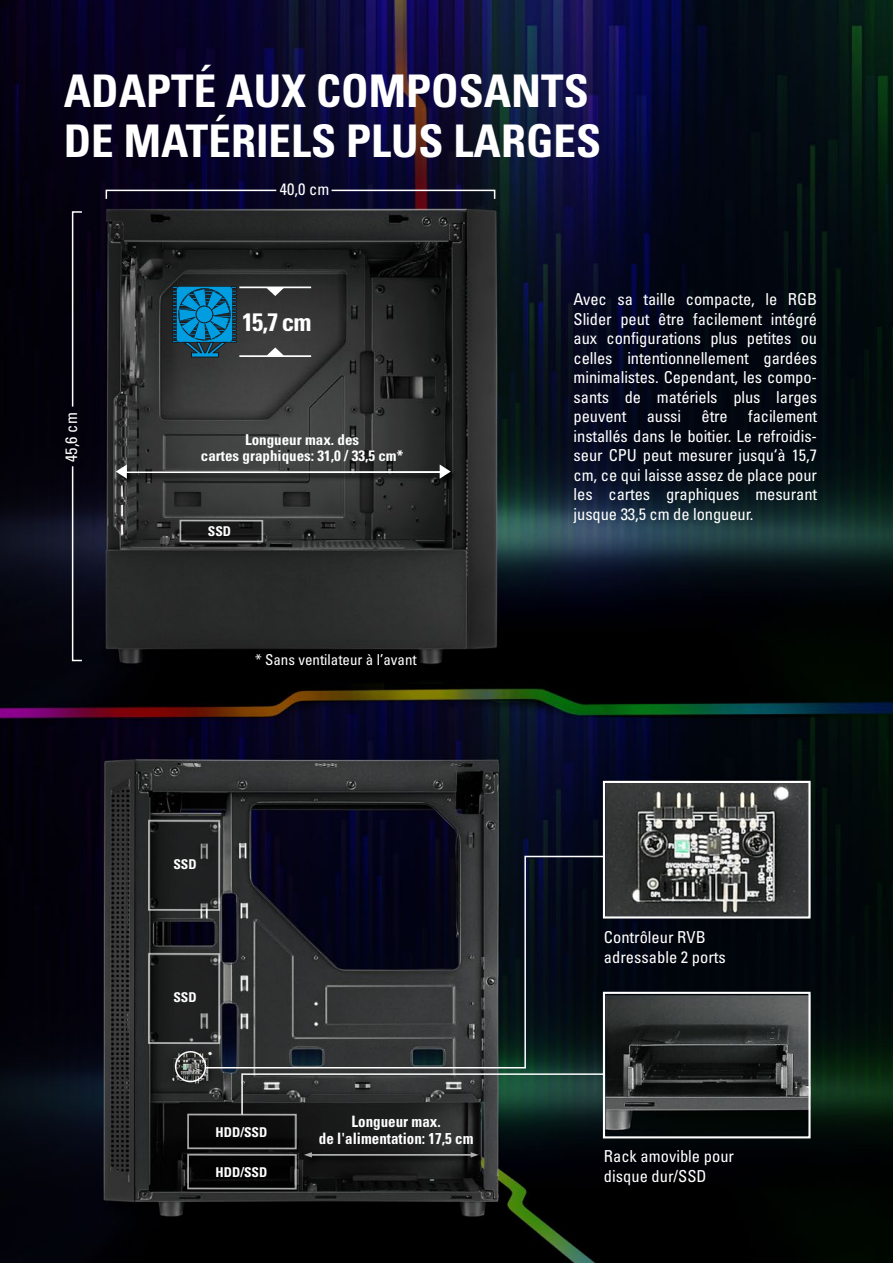
<style>
.page{position:relative;width:893px;height:1263px;background:#fff}
.page>*{position:absolute;margin:0;border:0;box-sizing:border-box;transform-origin:0 0}
.t1{font:45px/49.5px "Univers LTCYR 67 Bold Cond";color:#fff}
.t2{font:25.2px "Univers LTCYR 67 Bold Cond";color:#fff}
.t3{font:condensed 16.5px/19.5px "Univers LTCYR 57";color:#fff}
.t4{font:15.75px/17.2px "Univers LTCYR 67 Bold Cond";color:#fff;text-align:center;scale:.95 1}
.t5{font:15px/16.5px "Univers LTCYR 67 Bold Cond";color:#fff;text-align:center}
.t6{font:condensed 15px "Univers LTCYR 57";color:#fff}
.t7{font:13.5px "Univers LTCYR 67 Bold Cond";color:#fff}
</style>
<div class="page">
<img style="left:0;top:0;width:893px;height:1263px">
<div style="left:603px;top:781px;width:208px;height:137px;border:2px solid #fff"></div>
<div style="left:603px;top:992px;width:208px;height:146px;border:2px solid #fff"></div>
<svg style="left:151px;top:823px;width:66px;height:85px;fill:#1e2020"></svg>
<div style="left:180px;top:520px;width:82px;height:21px;background:linear-gradient(to right,#181818,#161716)"></div>
<svg style="left:204px;top:855px;width:401px;height:214px"></svg>
<svg style="left:241px;top:1073px;width:364px;height:43px"></svg>
<div style="left:175px;top:1051px;width:31px;height:31px;border:1px solid #fff;border-radius:50%"></div>
<svg style="left:330px;top:189px;width:166px;height:11px"></svg>
<svg style="left:105px;top:189px;width:173px;height:11px"></svg>
<svg style="left:71px;top:210px;width:12px;height:198px"></svg>
<svg style="left:71px;top:465px;width:12px;height:197px"></svg>
<div style="left:172px;top:340px;width:65px;height:2px;border:1px solid #1a171b"></div>
<div style="left:172px;top:337px;width:65px;height:2px;border:1px solid #1a171b"></div>
<div style="left:172px;top:333px;width:65px;height:2px;border:1px solid #1a171b"></div>
<div style="left:172px;top:329px;width:65px;height:3px;border:1px solid #1a171b"></div>
<div style="left:172px;top:326px;width:65px;height:2px;border:1px solid #1a171b"></div>
<div style="left:172px;top:322px;width:65px;height:3px;border:1px solid #1a171b"></div>
<div style="left:172px;top:319px;width:65px;height:2px;border:1px solid #1a171b"></div>
<div style="left:172px;top:315px;width:65px;height:2px;border:1px solid #1a171b"></div>
<div style="left:172px;top:312px;width:65px;height:2px;border:1px solid #1a171b"></div>
<div style="left:172px;top:308px;width:65px;height:2px;border:1px solid #1a171b"></div>
<div style="left:172px;top:304px;width:65px;height:3px;border:1px solid #1a171b"></div>
<div style="left:172px;top:301px;width:65px;height:2px;border:1px solid #1a171b"></div>
<div style="left:172px;top:297px;width:65px;height:2px;border:1px solid #1a171b"></div>
<div style="left:172px;top:294px;width:65px;height:2px;border:1px solid #1a171b"></div>
<div style="left:172px;top:290px;width:65px;height:2px;border:1px solid #1a171b"></div>
<div style="left:172px;top:286px;width:65px;height:3px;border:1px solid #1a171b"></div>
<svg style="left:176px;top:286px;width:56px;height:71px"></svg>
<div style="left:196px;top:306px;width:17px;height:17px;background:#009de1;border-radius:50%"></div>
<div style="left:196px;top:306px;width:17px;height:17px;border:1px solid #1a171b;border-radius:50%"></div>
<hr style="left:239px;top:286px;width:72px;height:2px;background:#fff">
<svg style="left:266px;top:288px;width:18px;height:8px"></svg>
<hr style="left:239px;top:355px;width:72px;height:2px;background:#fff">
<svg style="left:266px;top:347px;width:18px;height:9px"></svg>
<img style="left:110px;top:459px;width:353px;height:32px">
<svg style="left:116px;top:464px;width:335px;height:15px"></svg>
<svg style="left:151px;top:956px;width:66px;height:85px;fill:#1f2020"></svg>
<div style="left:188px;top:1155px;width:107px;height:33px;background:#010101"></div>
<div style="left:188px;top:1115px;width:107px;height:33px;background:#090909"></div>
<img style="left:297px;top:1147px;width:195px;height:21px">
<svg style="left:304px;top:1152px;width:175px;height:5px"></svg>
<h1 class="t1" style="left:64px;top:66px;width:539px">ADAPTÉ AUX COMPOSANTS<br>DE MATÉRIELS PLUS LARGES</h1>
<p class="t3" style="left:61px;top:462px;width:51px;rotate:-90deg">45,6 cm</p>
<p class="t3" style="left:280px;top:179px;width:51px">40,0 cm</p>
<h2 class="t2" style="left:242px;top:306px;width:71px">15,7 cm</h2>
<p class="t5" style="left:201px;top:431px;width:204px">Longueur max. des<br>cartes graphiques: 31,0 / 33,5 cm*</p>
<p class="t7" style="left:208px;top:523px;width:25px">SSD</p>
<p class="t6" style="left:255px;top:650px;width:163px">* Sans ventilateur à l’avant</p>
<p class="t7" style="left:173px;top:856px;width:25px">SSD</p>
<p class="t7" style="left:173px;top:989px;width:25px">SSD</p>
<p class="t7" style="left:216px;top:1124px;width:53px">HDD/SSD</p>
<p class="t7" style="left:216px;top:1164px;width:53px">HDD/SSD</p>
<p class="t4" style="left:319px;top:1112px;width:164px">Longueur max.<br>de l'alimentation: 17,5 cm</p>
<p class="t3" style="left:574px;top:289px;width:245px;text-align:justify">Avec sa taille compacte, le RGB Slider peut être facilement intégré aux configurations plus petites ou celles intentionnellement gardées minimalistes. Cependant, les compo&shy;sants de matériels plus larges peuvent aussi être facilement installés dans le boitier. Le refroidis&shy;seur CPU peut mesurer jusqu‘à 15,7 cm, ce qui laisse assez de place pour les cartes graphiques mesurant jusque 33,5 cm de longueur.</p>
<p class="t3" style="left:604px;top:927px;width:123px">Contrôleur RVB adressable 2 ports</p>
<p class="t3" style="left:604px;top:1146px;width:132px">Rack amovible pour disque dur/SSD</p>
</div>
